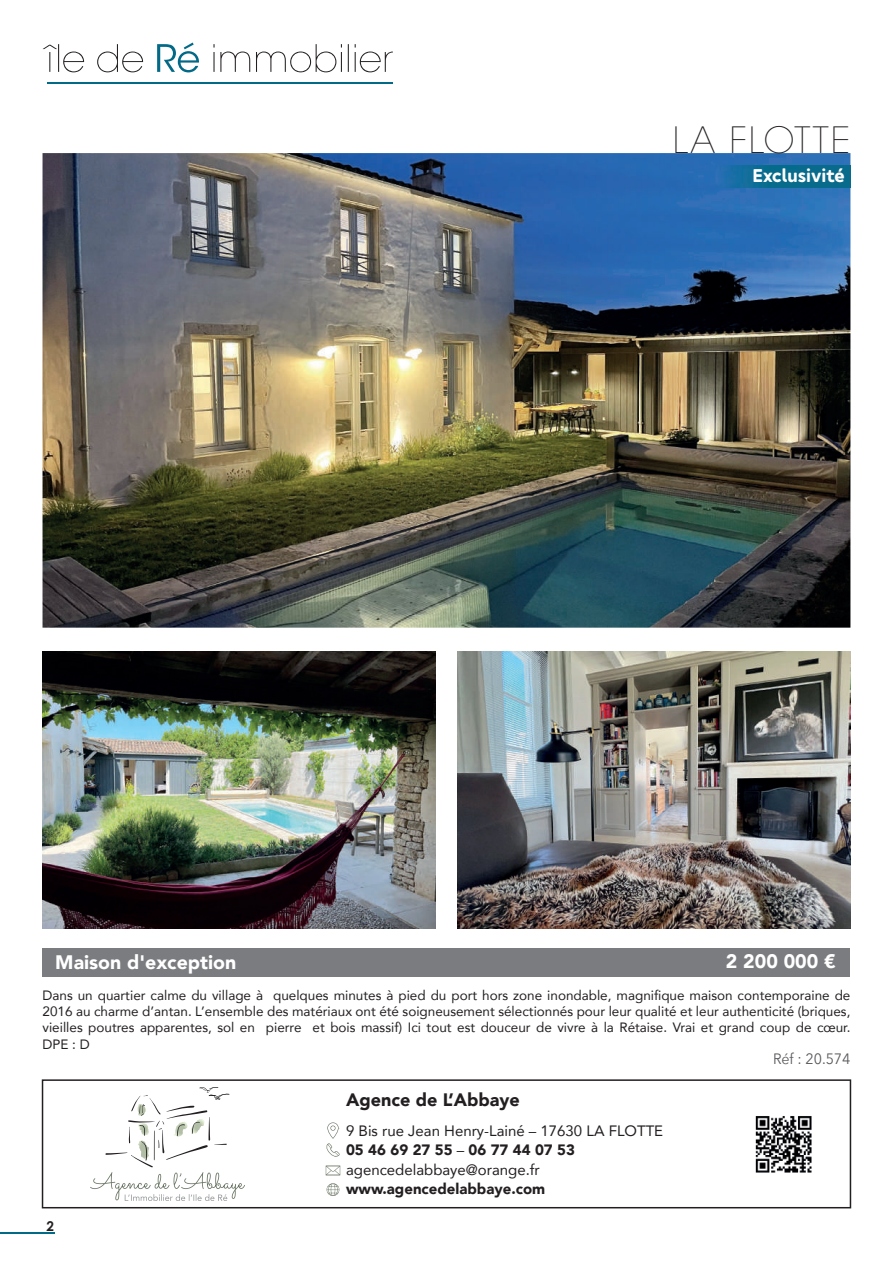
<style>
.page{position:relative;width:893px;height:1263px;background:#fff}
.page>*{position:absolute;margin:0;border:0;box-sizing:border-box;transform-origin:0 0}
.t1{font:200 36px "ITC Avant Garde Std";letter-spacing:.06em;color:#231f20}
.t2{font:900 19.5px "Avenir";color:#fff}
.t3{font:700 19.5px "Orpi";color:#fff}
.t4{font:900 18px "Avenir";color:#231f20}
.t5{font:15px/19.5px "Avenir";color:#231f20}
.t6{font:900 15px "Avenir";color:#231f20}
.t7{font:15px "Avenir Next";color:#57585a;scale:.95 1}
.t8{font:13.5px/16.2px "Avenir";color:#231f20;text-align:justify}
.t9{font:700 13.5px "Century Gothic";color:#231f20}
.s1{font-weight:900}
</style>
<div class="page">
<hr style="left:0;top:1232px;width:54px;height:1px;background:#026a87">
<svg style="left:213px;top:44px;width:180px;height:28px"></svg>
<svg style="left:157px;top:43px;width:42px;height:29px"></svg>
<svg style="left:43px;top:44px;width:100px;height:28px"></svg>
<hr style="left:47px;top:82px;width:345px;height:2px;background:#026a87">
<svg style="left:42px;top:1079px;width:809px;height:129px"></svg>
<img style="left:748px;top:1109px;width:71px;height:70px">
<svg style="left:326px;top:1166px;width:14px;height:9px"></svg>
<svg style="left:327px;top:1183px;width:12px;height:13px"></svg>
<svg style="left:325px;top:1122px;width:15px;height:35px"></svg>
<svg style="left:90px;top:1086px;width:155px;height:115px"></svg>
<img style="left:43px;top:153px;width:807px;height:475px">
<img style="left:43px;top:652px;width:392px;height:276px">
<img style="left:458px;top:652px;width:392px;height:276px">
<div style="left:43px;top:948px;width:807px;height:29px;background:#7a7c7f"></div>
<img style="left:699px;top:166px;width:151px;height:21px">
<h1 class="t1" style="left:673px;top:119px;width:179px">LA FLOTTE</h1>
<h2 class="t3" style="left:752px;top:165px;width:94px">Exclusivité</h2>
<h2 class="t2" style="left:55px;top:945px;width:182px">Maison d'exception</h2>
<h2 class="t2" style="left:726px;top:944px;width:111px">2 200 000 €</h2>
<p class="t8" style="left:43px;top:987px;width:809px">Dans un quartier calme du village à quelques minutes à pied du port hors zone inondable, magnifique maison contemporaine de 2016 au charme d’antan. L’ensemble des matériaux ont été soigneusement sélectionnés pour leur qualité et leur authenticité (briques, vieilles poutres apparentes, sol en pierre et bois massif) Ici tout est douceur de vivre à la Rétaise. Vrai et grand coup de cœur.<br>DPE : D</p>
<p class="t9" style="left:46px;top:1215px;width:9px">2</p>
<h3 class="t4" style="left:346px;top:1084px;width:175px">Agence de L’Abbaye</h3>
<p class="t5" style="left:346px;top:1120px;width:319px">9 Bis rue Jean Henry-Lainé – 17630 LA FLOTTE<br><span class="s1">05 46 69 27 55</span> – <span class="s1">06 77 44 07 53 </span>agencedelabbaye@orange.fr</p>
<p class="t6" style="left:346px;top:1176px;width:201px">www.agencedelabbaye.com</p>
<p class="t7" style="left:773px;top:1046px;width:83px">Réf : 20.574</p>
</div>
